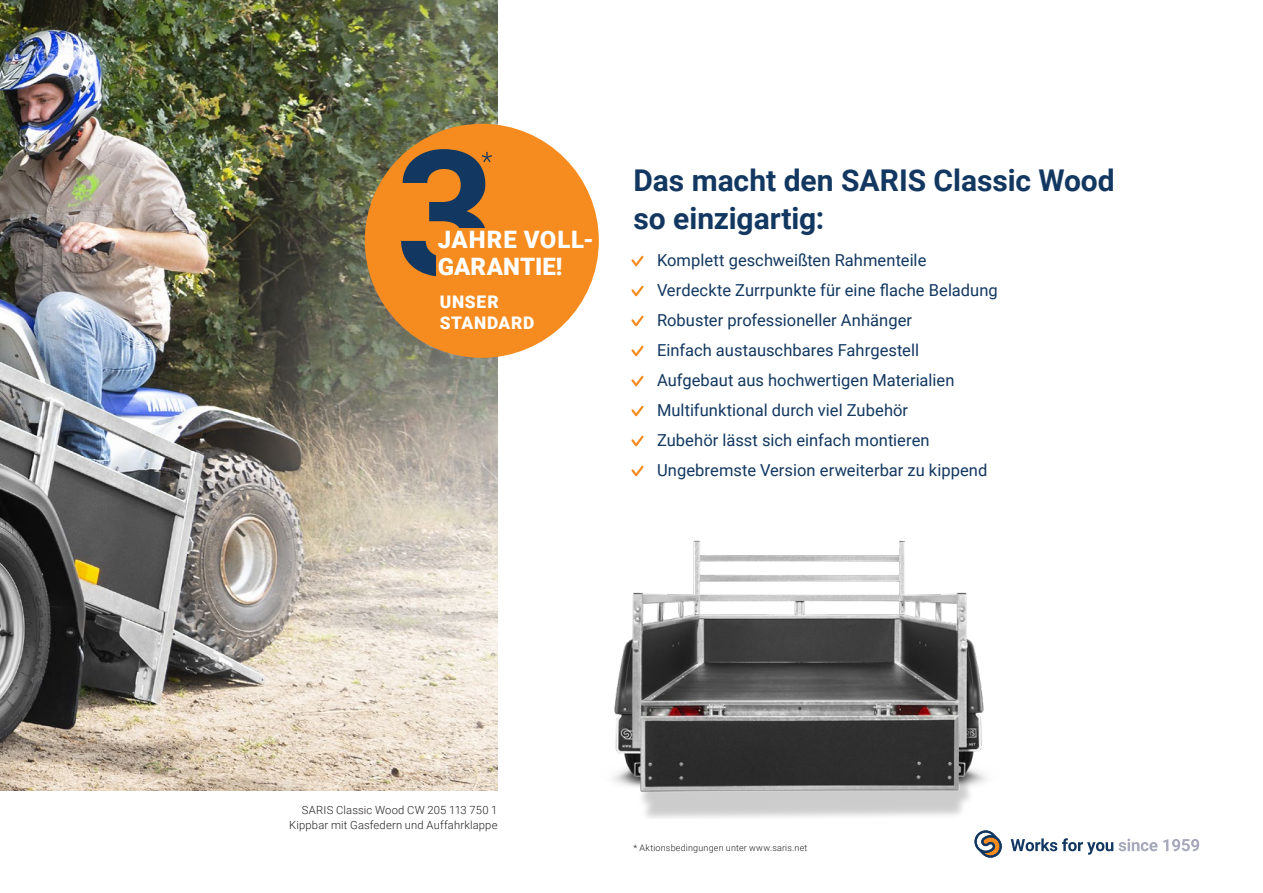
<style>
.page{position:relative;width:1263px;height:893px;background:#fff}
.page>*{position:absolute;margin:0;border:0;box-sizing:border-box;transform-origin:0 0}
.COVER_-_titel{font:700 174.6px "Roboto";color:#123760}
.Standaard_-_met{font:700 30px/37.5px "Roboto";letter-spacing:-.005em;color:#123760}
.COVER_-_titel-2{font:900 24px "Roboto";letter-spacing:.035em;color:#fff}
.COVER_-_titel-3{font:900 24px "Roboto";letter-spacing:.01em;color:#fff}
.COVER_-_titel-4{font:900 17.4px "Roboto";letter-spacing:.045em;color:#fff}
.Standaard_-_punten{font:16.5px "Roboto";letter-spacing:.005em;color:#123760}
.Bijschrift_5_5{font:300 11.25px "Roboto";letter-spacing:.015em;color:#231f20}
.Bijschrift_5_5-2{font:300 9px "Roboto";letter-spacing:.02em;color:#231f20}
</style>
<div class="page">
<svg style="left:1011px;top:838px;width:146px;height:17px"></svg>
<svg style="left:1163px;top:839px;width:36px;height:12px"></svg>
<svg style="left:974px;top:830px;width:28px;height:28px"></svg>
<img style="left:0;top:0;width:497px;height:791px">
<svg style="left:631px;top:256px;width:13px;height:10px"></svg>
<svg style="left:631px;top:286px;width:13px;height:10px"></svg>
<svg style="left:631px;top:316px;width:13px;height:10px"></svg>
<svg style="left:631px;top:346px;width:13px;height:10px"></svg>
<svg style="left:631px;top:376px;width:13px;height:10px"></svg>
<svg style="left:631px;top:406px;width:13px;height:10px"></svg>
<svg style="left:631px;top:436px;width:13px;height:10px"></svg>
<svg style="left:631px;top:466px;width:13px;height:10px"></svg>
<img style="left:613px;top:540px;width:374px;height:279px">
<div style="left:365px;top:124px;width:234px;height:234px;background:#f68c1f;border-radius:50%"></div>
<svg style="left:482px;top:152px;width:10px;height:10px"></svg>
<p class="COVER_-_titel" style="left:396px;top:91px;width:102px">3</p>
<p class="COVER_-_titel-4" style="left:440px;top:290px;width:60px">UNSER</p>
<p class="COVER_-_titel-4" style="left:440px;top:310px;width:96px">STANDARD</p>
<p class="COVER_-_titel-2" style="left:438px;top:223px;width:158px">JAHRE VOLL-</p>
<p class="COVER_-_titel-3" style="left:438px;top:249px;width:126px">GARANTIE!</p>
<p class="Standaard_-_met" style="left:634px;top:161px;width:483px">Das macht den SARIS Classic Wood so einzigartig:</p>
<p class="Standaard_-_punten" style="left:657px;top:249px;width:271px">Komplett geschweißten Rahmenteile</p>
<p class="Standaard_-_punten" style="left:657px;top:279px;width:342px">Verdeckte Zurrpunkte für eine flache Beladung</p>
<p class="Standaard_-_punten" style="left:657px;top:309px;width:257px">Robuster professioneller Anhänger</p>
<p class="Standaard_-_punten" style="left:657px;top:339px;width:264px">Einfach austauschbares Fahrgestell</p>
<p class="Standaard_-_punten" style="left:657px;top:369px;width:299px">Aufgebaut aus hochwertigen Materialien</p>
<p class="Standaard_-_punten" style="left:657px;top:399px;width:253px">Multifunktional durch viel Zubehör</p>
<p class="Standaard_-_punten" style="left:657px;top:429px;width:274px">Zubehör lässt sich einfach montieren</p>
<p class="Standaard_-_punten" style="left:657px;top:459px;width:332px">Ungebremste Version erweiterbar zu kippend</p>
<p class="Bijschrift_5_5" style="left:302px;top:802px;width:197px">SARIS Classic Wood CW 205 113 750 1</p>
<p class="Bijschrift_5_5" style="left:289px;top:817px;width:210px">Kippbar mit Gasfedern und Auffahrklappe</p>
<p class="Bijschrift_5_5-2" style="left:634px;top:842px;width:175px">* Aktionsbedingungen unter www.saris.net</p>
</div>
